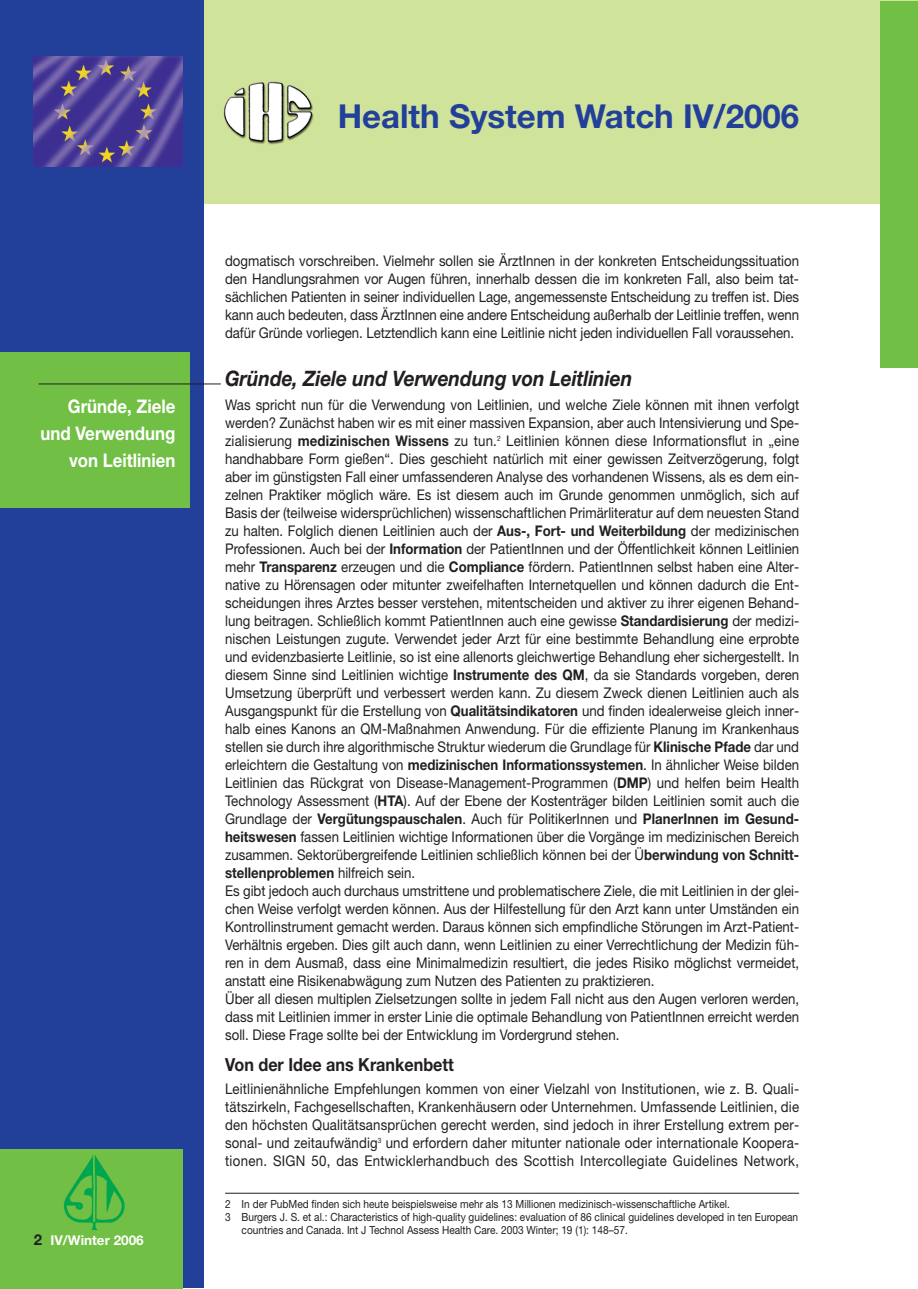
<style>
.page{position:relative;width:918px;height:1289px;background:#fff}
.page>*{position:absolute;margin:0;border:0;box-sizing:border-box;transform-origin:0 0}
.t1{font:700 33px "Helvetica Neue";color:#223f99}
.t2{font:italic 700 21.3px "Helvetica Neue";letter-spacing:-.005em;color:#231f20;scale:.9 1}
.t3{font:700 18.75px/27px "Helvetica Neue";color:#fff;text-align:right;scale:.9 1}
.t4{font:700 18px "Helvetica Neue";color:#231f20;scale:.9 1}
.t5{font:14.7px/18px "Helvetica Neue";color:#231f20;text-align:justify;scale:.9 1}
.t6{font:700 13.5px "Helvetica Neue";color:#fff}
.t7{font:11.25px "Helvetica Neue";color:#231f20;scale:.9 1}
.s1{font-size:15px;color:#231f20}
.s2{font-weight:700}
</style>
<div class="page">
<div style="left:0;top:1px;width:918px;height:203px;background:#d0e39a"></div>
<div style="left:0;top:1px;width:204px;height:1287px;background:#223f99"></div>
<div style="left:0;top:1149px;width:183px;height:139px;background:#71bf44"></div>
<img style="left:63px;top:1155px;width:62px;height:75px">
<img style="left:34px;top:56px;width:149px;height:111px">
<div style="left:880px;top:1px;width:30px;height:366px;background:#71bf44"></div>
<div style="left:901px;top:1px;width:17px;height:366px;background:#71bf44"></div>
<img style="left:223px;top:81px;width:91px;height:64px">
<hr style="left:225px;top:1193px;width:574px;height:1px;background:#231f20">
<div style="left:1px;top:352px;width:189px;height:156px;background:#71bf44"></div>
<hr style="left:39px;top:383px;width:182px;height:1px;background:#231f20">
<p class="t3" style="left:41px;top:394px;width:151px">Gründe, Ziele und Verwendung von Leitlinien</p>
<p class="t6" style="left:34px;top:1235px;width:111px"><span class="s1">2</span> IV/Winter 2006</p>
<h1 class="t1" style="left:338px;top:104px;width:463px">Health System Watch IV/2006</h1>
<p class="t5" style="left:225px;top:253px;width:639px">dogmatisch vorschreiben. Vielmehr sollen sie ÄrztInnen in der konkreten Entscheidungssituation den Handlungsrahmen vor Augen führen, innerhalb dessen die im konkreten Fall, also beim tat&shy;sächlichen Patienten in seiner individuellen Lage, angemessenste Entscheidung zu treffen ist. Dies kann auch bedeuten, dass ÄrztInnen eine andere Entscheidung außerhalb der Leitlinie treffen, wenn dafür Gründe vorliegen. Letztendlich kann eine Leitlinie nicht jeden individuellen Fall voraussehen.</p>
<h2 class="t2" style="left:225px;top:370px;width:454px">Gründe, Ziele und Verwendung von Leitlinien</h2>
<p class="t5" style="left:225px;top:397px;width:639px;text-align:left">Was spricht nun für die Verwendung von Leitlinien, und welche Ziele können mit ihnen verfolgt werden? Zunächst haben wir es mit einer massiven Expansion, aber auch Intensivierung und Spe&shy;zialisierung <span class="s2">medizinischen Wissens</span> zu tun.<sup>2</sup> Leitlinien können diese Informationsflut in „eine handhabbare Form gießen“. Dies geschieht natürlich mit einer gewissen Zeitverzögerung, folgt aber im günstigsten Fall einer umfassenderen Analyse des vorhandenen Wissens, als es dem ein&shy;zelnen Praktiker möglich wäre. Es ist diesem auch im Grunde genommen unmöglich, sich auf Basis der (teilweise widersprüchlichen) wissenschaftlichen Primärliteratur auf dem neuesten Stand zu halten. Folglich dienen Leitlinien auch der <span class="s2">Aus-, Fort- und Weiterbildung</span> der medizinischen Professionen. Auch bei der <span class="s2">Information</span> der PatientInnen und der Öffentlichkeit können Leitlinien mehr <span class="s2">Transparenz</span> erzeugen und die <span class="s2">Compliance</span> fördern. PatientInnen selbst haben eine Alter&shy;native zu Hörensagen oder mitunter zweifelhaften Internetquellen und können dadurch die Ent&shy;scheidungen ihres Arztes besser verstehen, mitentscheiden und aktiver zu ihrer eigenen Behand&shy;lung beitragen. Schließlich kommt PatientInnen auch eine gewisse <span class="s2">Standardisierung</span> der medizi&shy;nischen Leistungen zugute. Verwendet jeder Arzt für eine bestimmte Behandlung eine erprobte und evidenzbasierte Leitlinie, so ist eine allenorts gleichwertige Behandlung eher sichergestellt. In diesem Sinne sind Leitlinien wichtige <span class="s2">Instrumente des QM</span>, da sie Standards vorgeben, deren Umsetzung überprüft und verbessert werden kann. Zu diesem Zweck dienen Leitlinien auch als Ausgangspunkt für die Erstellung von <span class="s2">Qualitätsindikatoren</span> und finden idealerweise gleich inner&shy;halb eines Kanons an QM-Maßnahmen Anwendung. Für die effiziente Planung im Krankenhaus stellen sie durch ihre algorithmische Struktur wiederum die Grundlage für <span class="s2">Klinische Pfade</span> dar und erleichtern die Gestaltung von <span class="s2">medizinischen Informationssystemen</span>. In ähnlicher Weise bilden Leitlinien das Rückgrat von Disease-Management-Programmen (<span class="s2">DMP</span>) und helfen beim Health Technology Assessment (<span class="s2">HTA</span>). Auf der Ebene der Kostenträger bilden Leitlinien somit auch die Grundlage der <span class="s2">Vergütungspauschalen</span>. Auch für PolitikerInnen und <span class="s2">PlanerInnen im Gesund&shy;heitswesen</span> fassen Leitlinien wichtige Informationen über die Vorgänge im medizinischen Bereich zusammen. Sektorübergreifende Leitlinien schließlich können bei der Ü<span class="s2">berwindung von Schnitt&shy;stellenproblemen</span> hilfreich sein.<br>Es gibt jedoch auch durchaus umstrittene und problematischere Ziele, die mit Leitlinien in der glei&shy;chen Weise verfolgt werden können. Aus der Hilfestellung für den Arzt kann unter Umständen ein Kontrollinstrument gemacht werden. Daraus können sich empfindliche Störungen im Arzt-Patient-Verhältnis ergeben. Dies gilt auch dann, wenn Leitlinien zu einer Verrechtlichung der Medizin füh&shy;ren in dem Ausmaß, dass eine Minimalmedizin resultiert, die jedes Risiko möglichst vermeidet, anstatt eine Risikenabwägung zum Nutzen des Patienten zu praktizieren.<br>Über all diesen multiplen Zielsetzungen sollte in jedem Fall nicht aus den Augen verloren werden, dass mit Leitlinien immer in erster Linie die optimale Behandlung von PatientInnen erreicht werden soll. Diese Frage sollte bei der Entwicklung im Vordergrund stehen.</p>
<p class="t4" style="left:225px;top:1057px;width:256px">Von der Idee ans Krankenbett</p>
<p class="t5" style="left:225px;top:1081px;width:639px">Leitlinienähnliche Empfehlungen kommen von einer Vielzahl von Institutionen, wie z. B. Quali&shy;tätszirkeln, Fachgesellschaften, Krankenhäusern oder Unternehmen. Umfassende Leitlinien, die den höchsten Qualitätsansprüchen gerecht werden, sind jedoch in ihrer Erstellung extrem per&shy;sonal- und zeitaufwändig<sup>3</sup> und erfordern daher mitunter nationale oder internationale Koopera&shy;tionen. SIGN 50, das Entwicklerhandbuch des Scottish Intercollegiate Guidelines Network,</p>
<p class="t7" style="left:225px;top:1200px;width:562px">2 In der PubMed finden sich heute beispielsweise mehr als 13 Millionen medizinisch-wissenschaftliche Artikel.</p>
<p class="t7" style="left:225px;top:1212px;width:638px">3 Burgers J. S. et al.: Characteristics of high-quality guidelines: evaluation of 86 clinical guidelines developed in ten European</p>
<p class="t7" style="left:242px;top:1225px;width:431px">countries and Canada. Int J Technol Assess Health Care. 2003 Winter; 19 (1): 148–57.</p>
</div>
